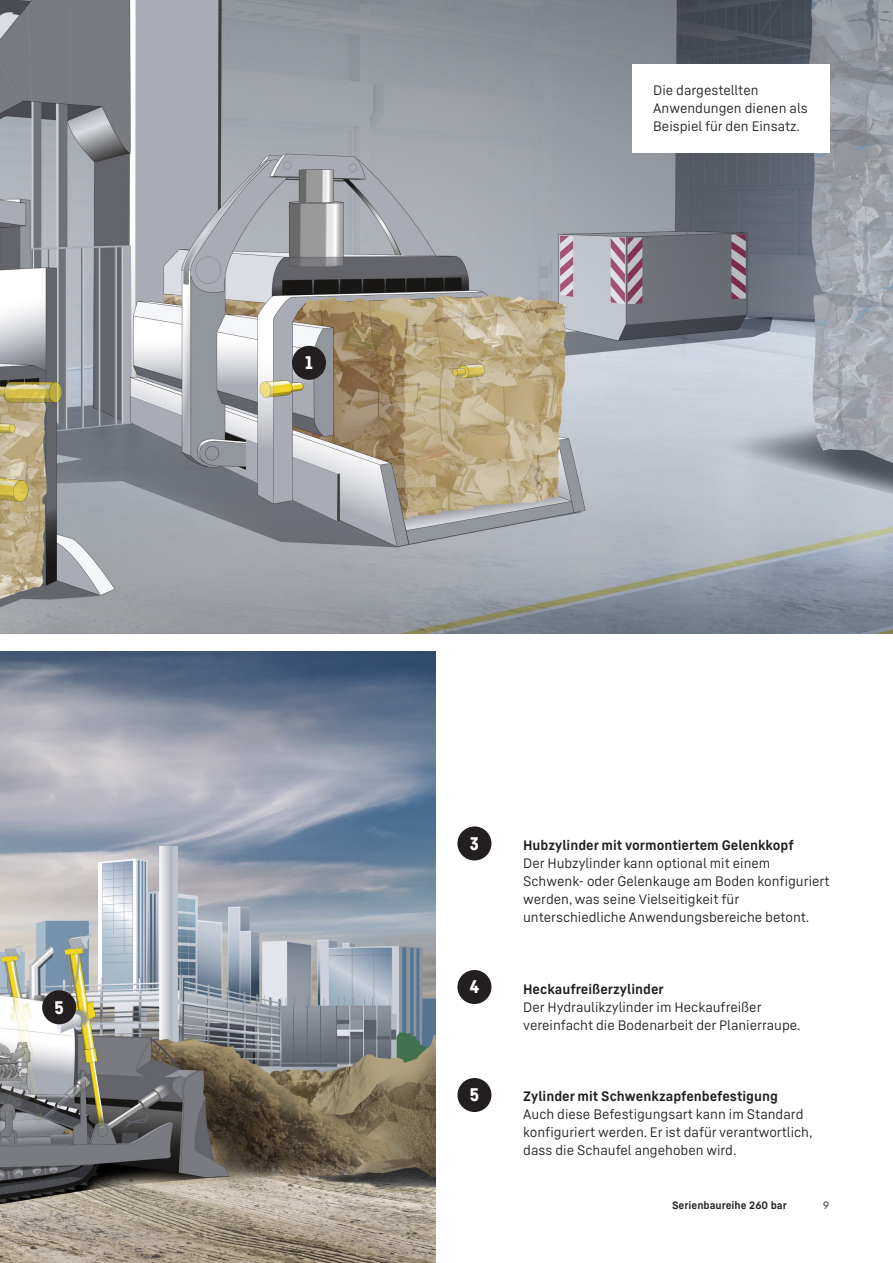
<style>
.page{position:relative;width:893px;height:1263px;background:#fff}
.page>*{position:absolute;margin:0;border:0;box-sizing:border-box;transform-origin:0 0}
.t1{font:900 18px "Liebherr Head";color:#fff}
.t2{font:13.5px/18px "Liebherr Text";color:#231f20}
.t3{font:700 13.5px "Liebherr Text";color:#231f20}
.t4{font:700 10.5px "Liebherr Text";color:#231f20}
.t5{font:10.5px "Liebherr Text";color:#231f20}
</style>
<div class="page">
<img style="left:0;top:0;width:893px;height:634px">
<img style="left:0;top:652px;width:436px;height:611px">
<div style="left:632px;top:64px;width:197px;height:88px;background:#fff"></div>
<div style="left:457px;top:826px;width:34px;height:34px;background:#231f20;border-radius:50%"></div>
<div style="left:292px;top:346px;width:34px;height:34px;background:#231f20;border-radius:50%"></div>
<div style="left:457px;top:970px;width:34px;height:34px;background:#231f20;border-radius:50%"></div>
<div style="left:457px;top:1078px;width:34px;height:34px;background:#231f20;border-radius:50%"></div>
<div style="left:42px;top:990px;width:34px;height:34px;background:#231f20;border-radius:50%"></div>
<h1 class="t1" style="left:54px;top:996px;width:11px">5</h1>
<h1 class="t1" style="left:305px;top:352px;width:9px">1</h1>
<p class="t2" style="left:653px;top:80px;width:156px">Die dargestellten<br>Anwendungen dienen als<br>Beispiel für den Einsatz.</p>
<h1 class="t1" style="left:470px;top:832px;width:11px">3</h1>
<p class="t3" style="left:523px;top:836px;width:272px">Hubzylinder mit vormontiertem Gelenkkopf</p>
<p class="t2" style="left:523px;top:853px;width:308px">Der Hubzylinder kann optional mit einem Schwenk- oder Gelenkauge am Boden konfiguriert werden, was seine Vielseitigkeit für unterschiedliche Anwendungsbereiche betont.</p>
<h1 class="t1" style="left:470px;top:976px;width:11px">4</h1>
<p class="t3" style="left:523px;top:980px;width:142px">Heckaufreißerzylinder</p>
<p class="t2" style="left:523px;top:998px;width:279px">Der Hydraulikzylinder im Heckaufreißer vereinfacht die Bodenarbeit der Planierraupe.</p>
<h1 class="t1" style="left:470px;top:1084px;width:11px">5</h1>
<p class="t3" style="left:523px;top:1087px;width:256px">Zylinder mit Schwenkzapfenbefestigung</p>
<p class="t2" style="left:523px;top:1105px;width:291px">Auch diese Befestigungsart kann im Standard konfiguriert werden. Er ist dafür verantwortlich, dass die Schaufel angehoben wird.</p>
<p class="t4" style="left:672px;top:1199px;width:116px">Serienbaureihe 260 bar</p>
<p class="t5" style="left:823px;top:1199px;width:7px">9</p>
</div>
